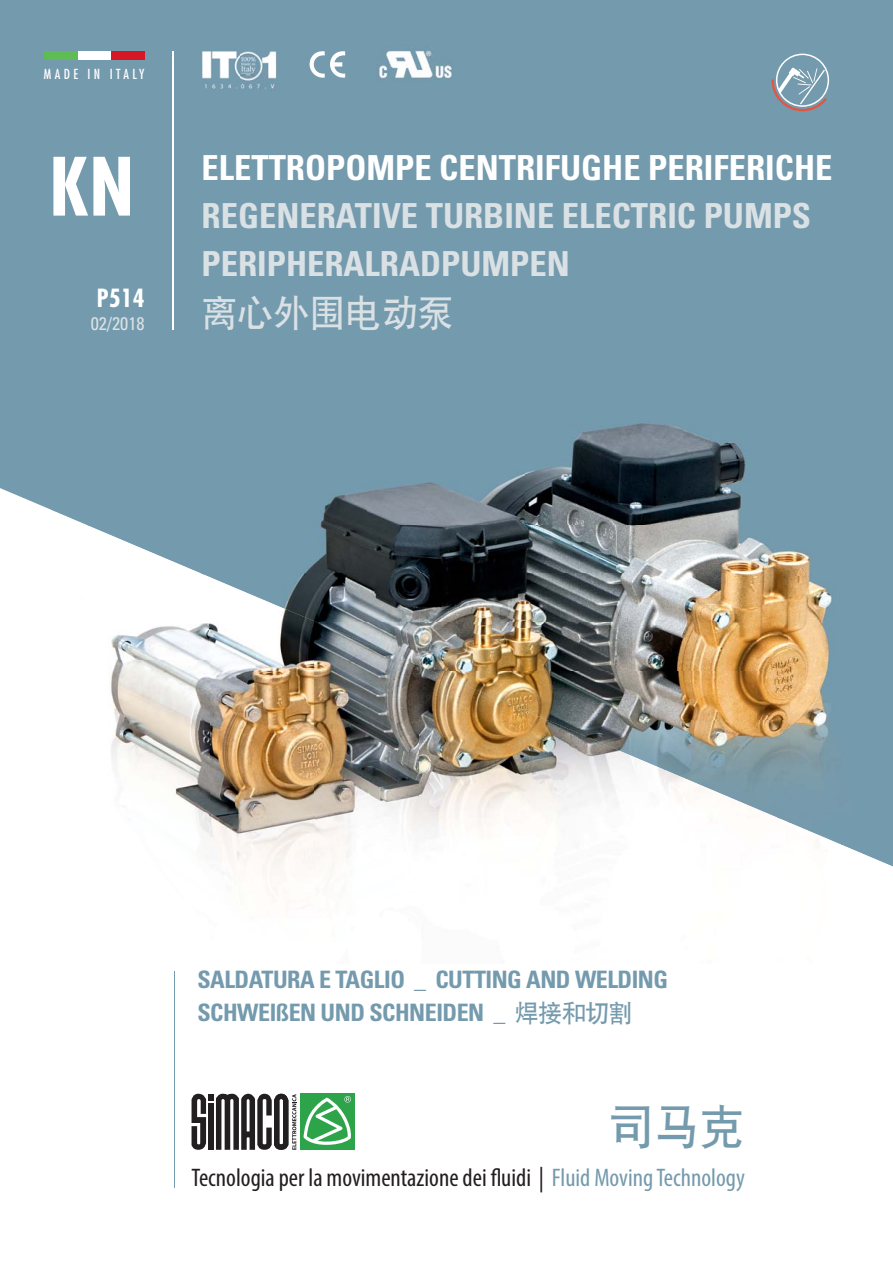
<style>
.page{position:relative;width:893px;height:1263px;background:#fff}
.page>*{position:absolute;margin:0;border:0;box-sizing:border-box;transform-origin:0 0}
.t1{font:700 condensed 78px "Futura Std";color:#fff}
.t2{font:45.45px "SIL Hei Med Jian";color:#749aad}
.t3{font:36px "SIL Hei Med Jian";color:#dae1e5}
.t4{font:700 condensed 34.5px/48px "Univers LT Std";color:#dae1e5}
.t5{font:700 condensed 34.5px "Univers LT Std";color:#fff}
.t6{font:condensed 25.5px "Myriad Pro";color:#231f20}
.t7{font:700 condensed 24.45px "Futura Std";color:#fff}
.t8{font:700 condensed 24px/33px "Univers LT Std";letter-spacing:-.02em;color:#749aad}
.t9{font:condensed 18.3px "Univers LT Std";color:#dae1e5}
.t10{font:condensed 13.5px "Futura Std";letter-spacing:.25em;color:#fff}
.s1{font-family:"SIL Hei Med Jian";font-weight:400;font-stretch:normal}
.s2{color:#749aad}
</style>
<div class="page">
<div style="left:0;top:0;width:893px;height:510px;background:#749aad"></div>
<svg style="left:771px;top:54px;width:58px;height:57px;background:#8fa5b3"></svg>
<hr style="left:172px;top:51px;width:2px;height:279px;background:#fff">
<div style="left:300px;top:1094px;width:54px;height:56px;background:#2da44a"></div>
<svg style="left:304px;top:1096px;width:47px;height:49px"></svg>
<svg style="left:192px;top:1094px;width:104px;height:56px"></svg>
<hr style="left:174px;top:971px;width:1px;height:216px;background:#749aad">
<img style="left:111px;top:623px;width:98px;height:211px">
<img style="left:209px;top:623px;width:105px;height:279px">
<img style="left:314px;top:672px;width:106px;height:205px">
<img style="left:420px;top:721px;width:158px;height:117px">
<img style="left:51px;top:379px;width:791px;height:146px">
<div style="left:842px;top:379px;width:51px;height:488px;background:#749aad"></div>
<img style="left:87px;top:525px;width:544px;height:49px">
<img style="left:631px;top:525px;width:158px;height:147px">
<img style="left:789px;top:525px;width:53px;height:320px">
<img style="left:203px;top:574px;width:428px;height:49px">
<img style="left:314px;top:623px;width:317px;height:49px">
<img style="left:420px;top:672px;width:369px;height:49px">
<img style="left:525px;top:720px;width:264px;height:49px">
<img style="left:662px;top:769px;width:127px;height:49px">
<svg style="left:779px;top:818px;width:10px;height:5px"></svg>
<div style="left:44px;top:51px;width:101px;height:9px;background:#fff"></div>
<div style="left:111px;top:51px;width:34px;height:9px;background:#d71824"></div>
<div style="left:44px;top:51px;width:33px;height:9px;background:#5fbc55"></div>
<svg style="left:310px;top:50px;width:35px;height:29px"></svg>
<img style="left:203px;top:52px;width:75px;height:38px">
<img style="left:376px;top:35px;width:78px;height:59px">
<p class="t10" style="left:44px;top:67px;width:102px">MADE IN ITALY</p>
<h1 class="t1" style="left:49px;top:151px;width:86px">KN</h1>
<h3 class="t5" style="left:202px;top:152px;width:632px">ELETTROPOMPE CENTRIFUGHE PERIFERICHE</h3>
<h3 class="t4" style="left:202px;top:194px;width:611px">REGENERATIVE TURBINE ELECTRIC PUMPS<br>PERIPHERALRADPUMPEN</h3>
<p class="t7" style="left:97px;top:287px;width:49px">P514</p>
<h3 class="t3" style="left:202px;top:296px;width:253px">离心外围电动泵</h3>
<p class="t9" style="left:91px;top:314px;width:55px">02/2018</p>
<p class="t8" style="left:197px;top:965px;width:472px">SALDATURA E TAGLIO _ CUTTING AND WELDING<br>SCHWEIßEN UND SCHNEIDEN _ <span class="s1">焊接和切割</span></p>
<h2 class="t2" style="left:608px;top:1105px;width:138px">司马克</h2>
<p class="t6" style="left:192px;top:1168px;width:555px">Tecnologia per la movimentazione dei fluidi | <span class="s2">Fluid Moving Technology</span></p>
</div>
